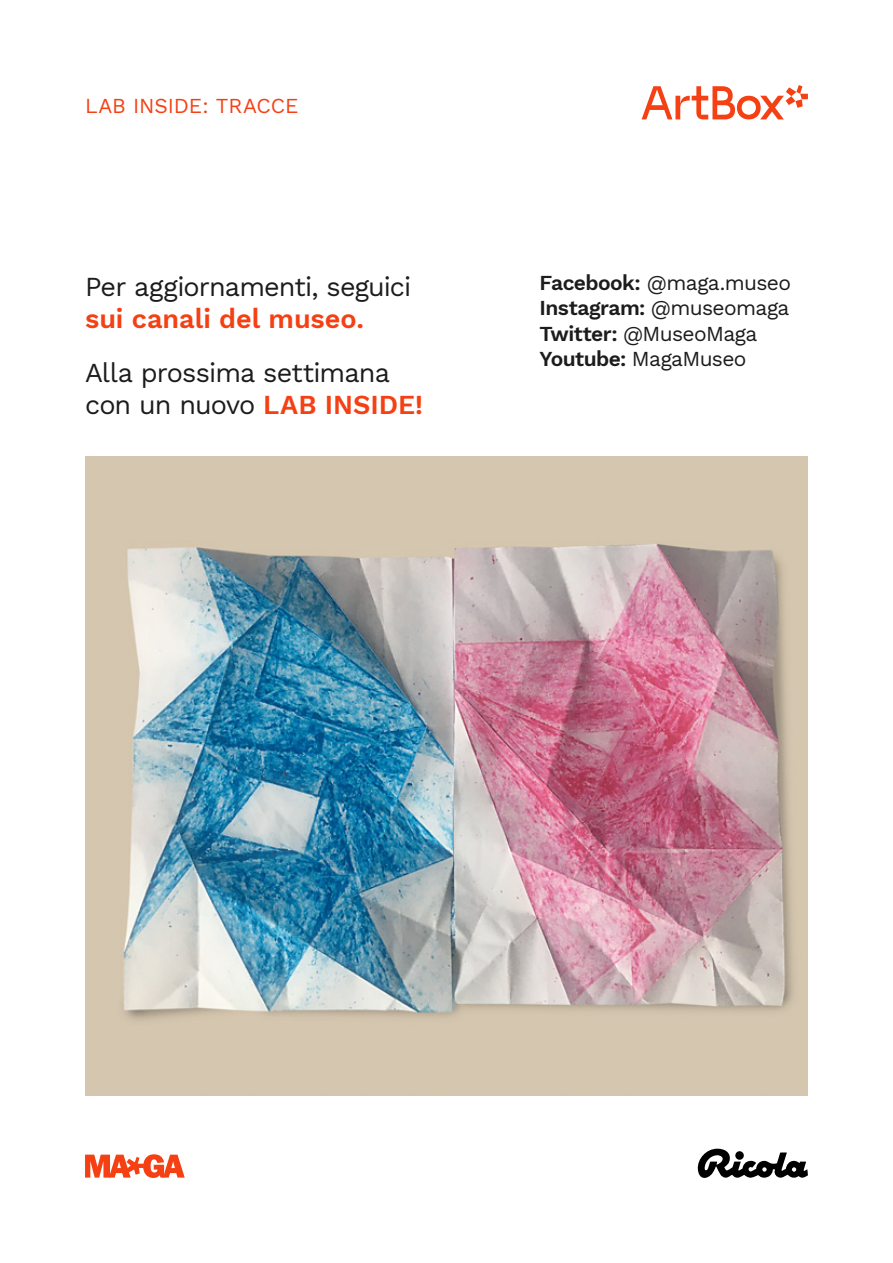
<style>
.page{position:relative;width:893px;height:1263px;background:#fff}
.page>*{position:absolute;margin:0;border:0;box-sizing:border-box;transform-origin:0 0}
.t1{font:27px/32.4px "Work Sans";letter-spacing:-.035em;color:#1c1c1c}
.t2{font:600 27px "Work Sans";color:#f54014}
.t3{font:21px/25.2px "Work Sans";letter-spacing:-.03em;color:#1c1c1c}
.t4{font:21px "Work Sans";letter-spacing:-.005em;color:#f54014}
.s1{font-weight:600;color:#f54014}
.s2{font-weight:600}
</style>
<div class="page">
<svg style="left:85px;top:1154px;width:100px;height:24px"></svg>
<svg style="left:642px;top:85px;width:166px;height:34px"></svg>
<img style="left:85px;top:456px;width:723px;height:640px">
<svg style="left:697px;top:1149px;width:111px;height:29px"></svg>
<p class="t4" style="left:85px;top:89px;width:215px">LAB INSIDE: TRACCE</p>
<p class="t1" style="left:85px;top:269px;width:328px">Per aggiornamenti, seguici</p>
<p class="t2" style="left:85px;top:299px;width:281px">sui canali del museo.</p>
<p class="t1" style="left:85px;top:355px;width:340px">Alla prossima settimana con un nuovo <span class="s1">LAB INSIDE!</span></p>
<p class="t3" style="left:539px;top:270px;width:253px"><span class="s2">Facebook:</span> @maga.museo<br><span class="s2">Instagram:</span> @museomaga<br><span class="s2">Twitter:</span> @MuseoMaga<br><span class="s2">Youtube:</span> MagaMuseo</p>
</div>
